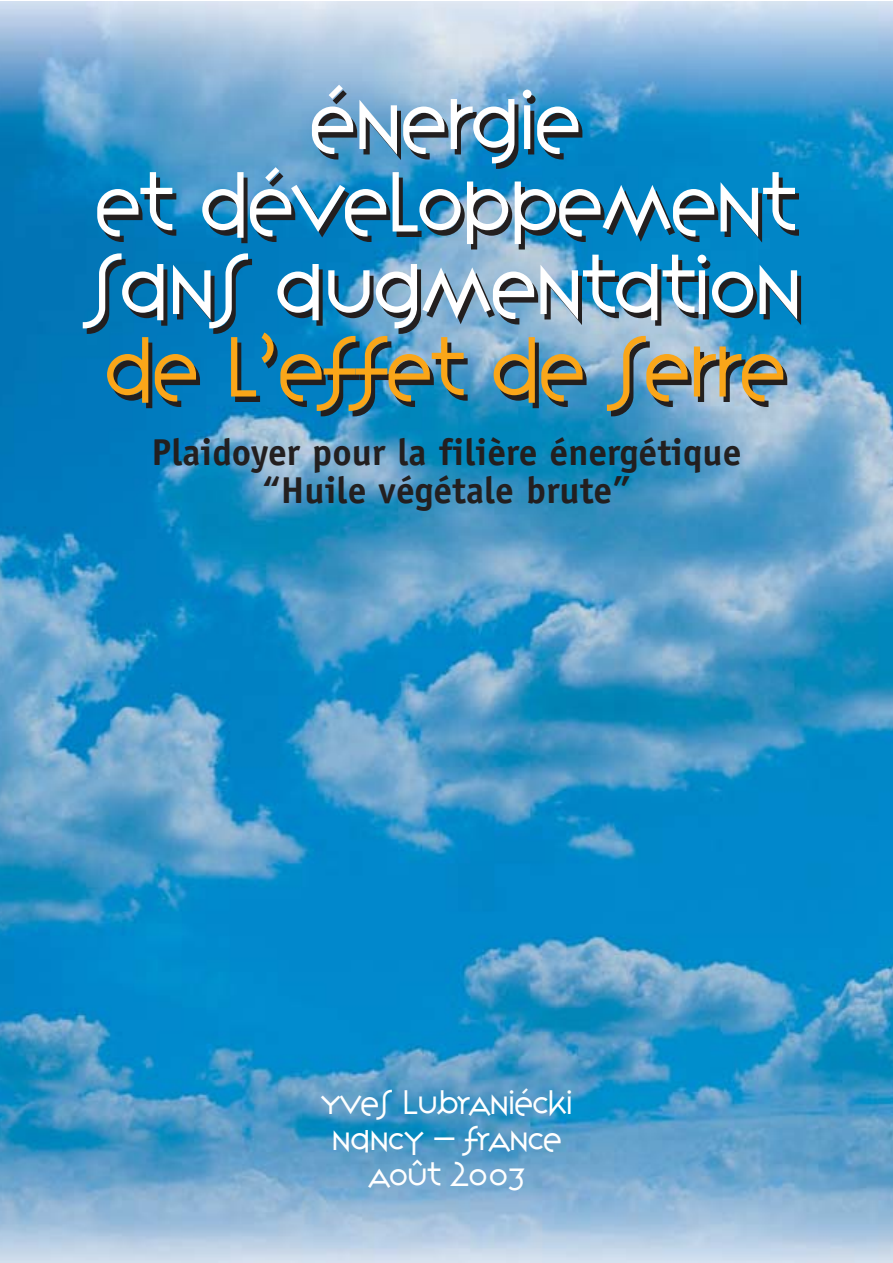
<style>
.page{position:relative;width:893px;height:1263px;background:#fff}
.page>*{position:absolute;margin:0;border:0;box-sizing:border-box;transform-origin:0 0}
.t1{font:300 75px/82.5px "Variex";letter-spacing:-.075em;color:#fff;text-align:center}
.t2{font:300 75px "Variex";letter-spacing:-.075em;color:#faa619}
.t3{font:700 37.5px/37.5px "Officina Sans";color:#231f1f;text-align:center}
.t4{font:300 30px/36px "Variex";letter-spacing:-.075em;color:#fff;text-align:center}
</style>
<div class="page">
<img style="left:0;top:2px;width:892px;height:1261px">
<h1 class="t1" style="left:86px;top:85px;width:720px">Énergie<br>et développement sans augmentation</h1>
<h1 class="t2" style="left:103px;top:334px;width:686px">de l’effet de serre</h1>
<p class="t3" style="left:152px;top:437px;width:591px">Plaidoyer pour la filière énergétique “Huile végétale brute”</p>
<p class="t4" style="left:319px;top:1087px;width:256px">Yves LUBRANIÉCKI<br>Nancy – FRANCE<br>Août 2003</p>
</div>
